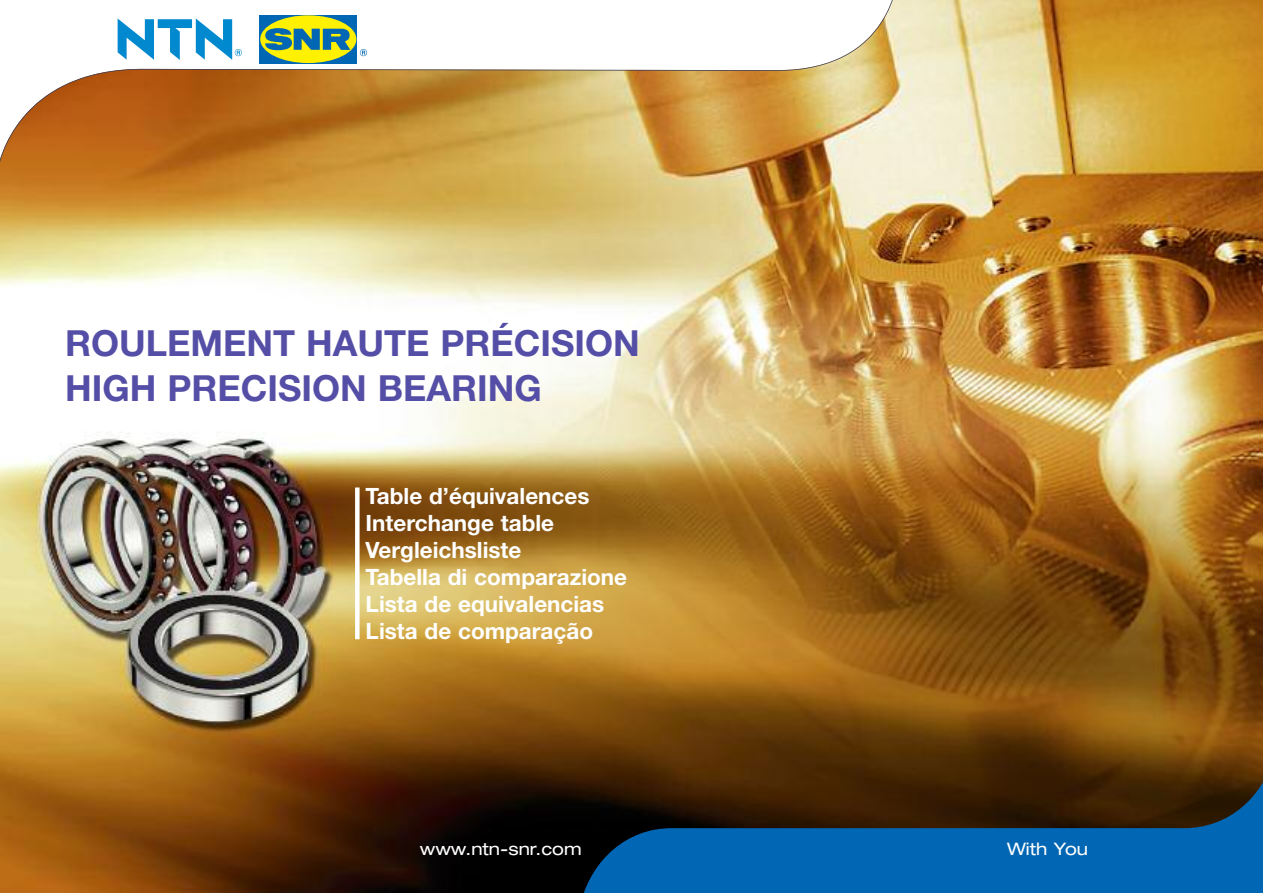
<style>
.page{position:relative;width:1263px;height:893px;background:#fff}
.page>*{position:absolute;margin:0;border:0;box-sizing:border-box;transform-origin:0 0}
.t1{font:700 36px/45px "Helvetica Neue";color:#544ea6}
.t2{font:700 22.5px/27px "Helvetica Neue";color:#fff}
.t3{font:expanded 17.25px "Helvetica Neue";color:#fff}
</style>
<div class="page">
<img style="left:0;top:0;width:1263px;height:893px">
<div style="left:355px;top:487px;width:5px;height:152px;background:#fff"></div>
<svg style="left:581px;top:758px;width:682px;height:135px;background:#1e3f55"></svg>
<svg style="left:0;top:0;width:898px;height:166px"></svg>
<svg style="left:118px;top:18px;width:124px;height:42px"></svg>
<div style="left:259px;top:15px;width:98px;height:49px;background:#0166b3"></div>
<div style="left:260px;top:15px;width:96px;height:48px;background:#fff101;border-radius:50%"></div>
<svg style="left:265px;top:28px;width:85px;height:22px"></svg>
<svg style="left:360px;top:49px;width:7px;height:7px"></svg>
<h1 class="t1" style="left:65px;top:324px;width:576px">ROULEMENT HAUTE PRÉCISION<br>HIGH PRECISION BEARING</h1>
<p class="t2" style="left:366px;top:484px;width:263px">Table d’équivalences<br>Interchange table<br>Vergleichsliste<br>Tabella di comparazione<br>Lista de equivalencias<br>Lista de comparação</p>
<p class="t3" style="left:420px;top:843px;width:163px">www.ntn-snr.com</p>
<p class="t3" style="left:1007px;top:843px;width:83px">With You</p>
</div>
